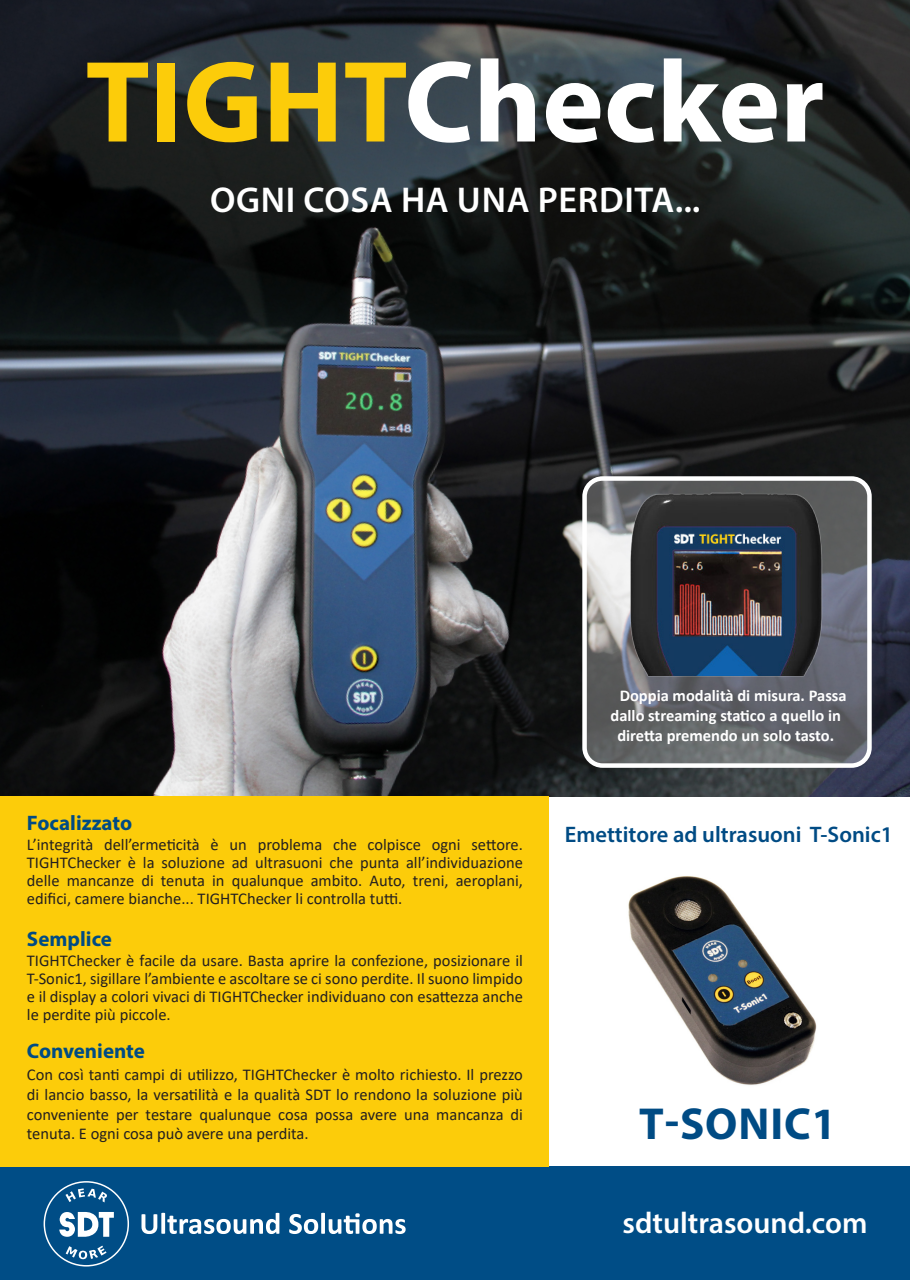
<style>
.page{position:relative;width:910px;height:1280px;background:#fff}
.page>*{position:absolute;margin:0;border:0;box-sizing:border-box;transform-origin:0 0}
.t1{font:700 117px "Myriad Pro";color:#fff}
.t2{font:700 45px "Myriad Pro";letter-spacing:.02em;color:#004b84}
.t3{font:600 36px "Myriad Pro";letter-spacing:.02em;color:#fff}
.Infos{font:600 30px "Myriad Pro";color:#fff}
.t4{font:600 22.5px "Myriad Pro";color:#004b84}
.t5{font:700 21px "Myriad Pro";color:#004b84}
.t6{font:16.5px/18px "Calibri";color:#231f20;text-align:justify}
.t7{font:700 16.5px/19.8px "Calibri";color:#fff;text-align:center}
.s1{color:#fccc0a}
</style>
<div class="page">
<img style="left:0;top:0;width:910px;height:796px">
<div style="left:0;top:1167px;width:910px;height:113px;background:#004d86"></div>
<svg style="left:44px;top:1181px;width:85px;height:85px"></svg>
<svg style="left:141px;top:1213px;width:138px;height:21px"></svg>
<svg style="left:289px;top:1213px;width:117px;height:21px"></svg>
<div style="left:0;top:796px;width:549px;height:371px;background:#fccc0a"></div>
<img style="left:628px;top:876px;width:189px;height:209px">
<img style="left:589px;top:478px;width:275px;height:285px">
<div style="left:582px;top:476px;width:290px;height:292px;border:4px solid #fff;border-radius:18px"></div>
<p class="t1" style="left:86px;top:26px;width:740px"><span class="s1">TIGHT</span>Checker</p>
<p class="t3" style="left:210px;top:177px;width:492px">OGNI COSA HA UNA PERDITA...</p>
<p class="t5" style="left:27px;top:809px;width:107px">Focalizzato</p>
<p class="t6" style="left:27px;top:835px;width:497px">L’integrità dell’ermeticità è un problema che colpisce ogni settore.<br>TIGHTChecker è la soluzione ad ultrasuoni che punta all’individuazione delle mancanze di tenuta in qualunque ambito. Auto, treni, aeroplani, edifici, camere bianche... TIGHTChecker li controlla tutti.</p>
<p class="t5" style="left:27px;top:925px;width:87px">Semplice</p>
<p class="t6" style="left:27px;top:951px;width:497px">TIGHTChecker è facile da usare. Basta aprire la confezione, posizionare il T-Sonic1, sigillare l’ambiente e ascoltare se ci sono perdite. Il suono limpido e il display a colori vivaci di TIGHTChecker individuano con esattezza anche le perdite più piccole.</p>
<p class="t5" style="left:27px;top:1037px;width:120px">Conveniente</p>
<p class="t6" style="left:27px;top:1064px;width:497px;line-height:19.8px">Con così tanti campi di utilizzo, TIGHTChecker è molto richiesto. Il prezzo di lancio basso, la versatilità e la qualità SDT lo rendono la soluzione più conveniente per testare qualunque cosa possa avere una mancanza di tenuta. E ogni cosa può avere una perdita.</p>
<p class="t7" style="left:610px;top:686px;width:238px">Doppia modalità di misura. Passa dallo streaming statico a quello in diretta premendo un solo tasto.</p>
<p class="t4" style="left:565px;top:820px;width:330px">Emettitore ad ultrasuoni T-Sonic1</p>
<p class="t2" style="left:639px;top:1094px;width:199px">T-SONIC1</p>
<p class="Infos" style="left:623px;top:1204px;width:246px">sdtultrasound.com</p>
</div>
